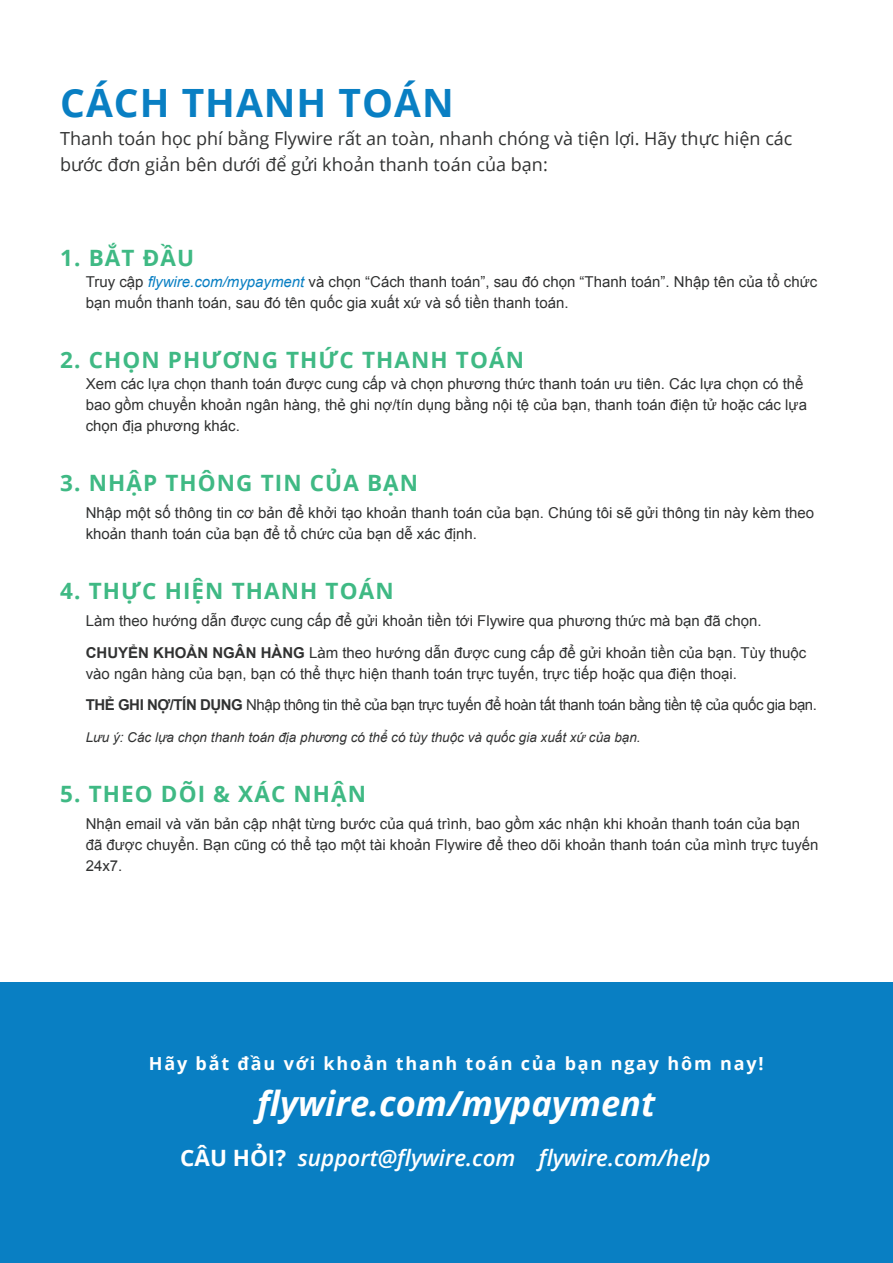
<style>
.page{position:relative;width:893px;height:1263px;background:#fff}
.page>*{position:absolute;margin:0;border:0;box-sizing:border-box;transform-origin:0 0}
.t1{font:700 39px "Open Sans";letter-spacing:.025em;color:#097fc3}
.t2{font:italic 700 34.5px "Open Sans";color:#fff}
.t3{font:700 22.5px "Open Sans";letter-spacing:.05em;color:#3fb984}
.t4{font:italic 600 22.5px "Open Sans";color:#fff}
.t5{font:18px/25.5px "Open Sans";color:#313232}
.t6{font:700 18px "Open Sans";letter-spacing:.1em;color:#fff}
.t7{font:15px/21px "Arial";color:#313232}
.t8{font:italic 13.5px "Arial";color:#313232}
.s1{font-style:italic;color:#097fc3}
.s2{font-weight:700}
.s3{font-weight:700;font-style:normal}
</style>
<div class="page">
<div style="left:0;top:983px;width:893px;height:280px;background:#097fc3"></div>
<h1 class="t1" style="left:60px;top:75px;width:395px">CÁCH THANH TOÁN</h1>
<p class="t5" style="left:60px;top:126px;width:734px">Thanh toán học phí bằng Flywire rất an toàn, nhanh chóng và tiện lợi. Hãy thực hiện các bước đơn giản bên dưới để gửi khoản thanh toán của bạn:</p>
<h3 class="t3" style="left:60px;top:242px;width:135px">1. BẮT ĐẦU</h3>
<p class="t7" style="left:86px;top:272px;width:733px">Truy cập <span class="s1">flywire.com/mypayment</span> và chọn “Cách thanh toán”, sau đó chọn “Thanh toán”. Nhập tên của tổ chức bạn muốn thanh toán, sau đó tên quốc gia xuất xứ và số tiền thanh toán.</p>
<h3 class="t3" style="left:60px;top:344px;width:465px">2. CHỌN PHƯƠNG THỨC THANH TOÁN</h3>
<p class="t7" style="left:86px;top:374px;width:723px">Xem các lựa chọn thanh toán được cung cấp và chọn phương thức thanh toán ưu tiên. Các lựa chọn có thể bao gồm chuyển khoản ngân hàng, thẻ ghi nợ/tín dụng bằng nội tệ của bạn, thanh toán điện tử hoặc các lựa chọn địa phương khác.</p>
<h3 class="t3" style="left:60px;top:467px;width:359px">3. NHẬP THÔNG TIN CỦA BẠN</h3>
<p class="t7" style="left:86px;top:503px;width:730px">Nhập một số thông tin cơ bản để khởi tạo khoản thanh toán của bạn. Chúng tôi sẽ gửi thông tin này kèm theo khoản thanh toán của bạn để tổ chức của bạn dễ xác định.</p>
<h3 class="t3" style="left:60px;top:575px;width:335px">4. THỰC HIỆN THANH TOÁN</h3>
<p class="t7" style="left:86px;top:605px;width:722px;line-height:31.5px">Làm theo hướng dẫn được cung cấp để gửi khoản tiền tới Flywire qua phương thức mà bạn đã chọn.<br><span class="s2">CHUYỂN KHOẢN NGÂN HÀNG</span> Làm theo hướng dẫn được cung cấp để gửi khoản tiền của bạn. Tùy thuộc</p>
<p class="t7" style="left:86px;top:658px;width:733px;line-height:31.5px">vào ngân hàng của bạn, bạn có thể thực hiện thanh toán trực tuyến, trực tiếp hoặc qua điện thoại.<br><span class="s2">THẺ GHI NỢ/TÍN DỤNG</span> Nhập thông tin thẻ của bạn trực tuyến để hoàn tất thanh toán bằng tiền tệ của quốc gia bạn.</p>
<p class="t8" style="left:86px;top:728px;width:556px">Lưu ý: Các lựa chọn thanh toán địa phương có thể có tùy thuộc và quốc gia xuất xứ của bạn.</p>
<h3 class="t3" style="left:60px;top:778px;width:307px">5. THEO DÕI &amp; XÁC NHẬN</h3>
<p class="t7" style="left:86px;top:813px;width:734px">Nhận email và văn bản cập nhật từng bước của quá trình, bao gồm xác nhận khi khoản thanh toán của bạn đã được chuyển. Bạn cũng có thể tạo một tài khoản Flywire để theo dõi khoản thanh toán của mình trực tuyến<br>24x7.</p>
<p class="t6" style="left:149px;top:1050px;width:616px">Hãy bắt đầu với khoản thanh toán của bạn ngay hôm nay!</p>
<h2 class="t2" style="left:257px;top:1079px;width:400px">flywire.com/mypayment</h2>
<h3 class="t4" style="left:180px;top:1142px;width:532px"><span class="s3">CÂU HỎI?</span> support@flywire.com flywire.com/help</h3>
</div>
